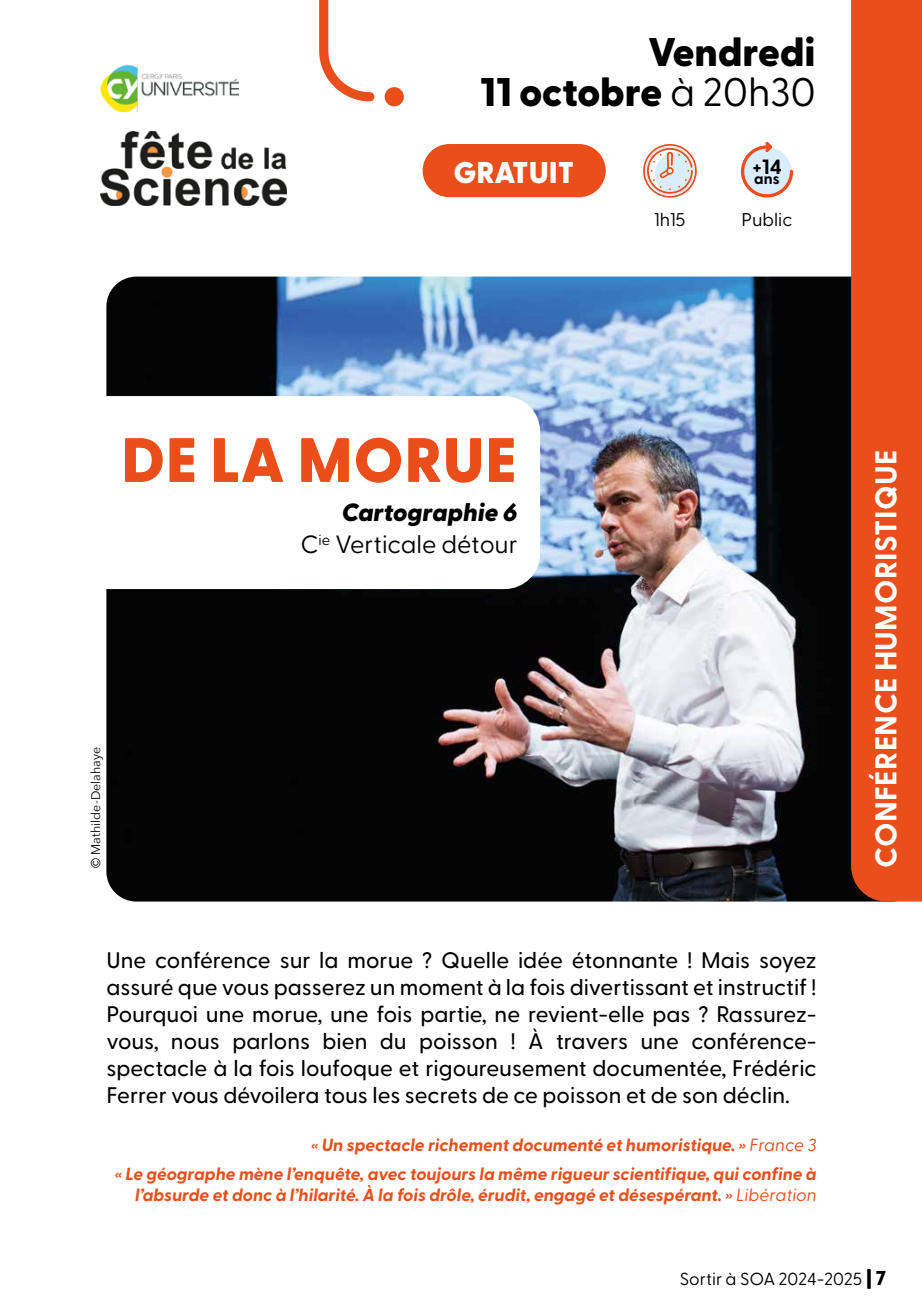
<style>
.page{position:relative;width:922px;height:1312px;background:#fff}
.page>*{position:absolute;margin:0;border:0;box-sizing:border-box;transform-origin:0 0}
.t1{font:800 62.5px "Greycliff CF";letter-spacing:.01em;color:#e94e1b}
.t2{font:800 40px/40px "Greycliff CF";color:#000;text-align:right}
.t3{font:700 30px "Greycliff CF";letter-spacing:.01em;color:#fff}
.t4{font:800 30px "Greycliff CF";color:#fff}
.t5{font:25px/32px "Greycliff CF";color:#000;text-align:right}
.t6{font:500 22.5px/27px "Greycliff CF";color:#000;text-align:justify}
.t7{font:700 20.5px "Greycliff CF";color:#000}
.t8{font:18.5px "Greycliff CF";color:#000}
.t9{font:italic 700 17.5px/28px "Greycliff CF";color:#e94e1b;text-align:right}
.t10{font:17.5px "Greycliff CF";color:#000}
.t11{font:700 15.5px "Greycliff CF";color:#000}
.t12{font:12.5px "Avenir Next";color:#000}
.s1{font-weight:400}
.s2{font-weight:800;font-style:italic}
.s3{font-weight:800;font-size:20px}
</style>
<div class="page">
<img style="left:106px;top:276px;width:744px;height:625px">
<div style="left:73px;top:396px;width:467px;height:193px;background:#fff;border-radius:35px"></div>
<div style="left:384px;top:87px;width:20px;height:19px;background:#e94e1b;border-radius:50%"></div>
<svg style="left:319px;top:0;width:55px;height:101px"></svg>
<svg style="left:643px;top:144px;width:53px;height:54px"></svg>
<svg style="left:741px;top:142px;width:52px;height:55px"></svg>
<img style="left:100px;top:65px;width:139px;height:46px">
<div style="left:850px;top:0;width:71px;height:901px;background:#e94e1b"></div>
<div style="left:422px;top:144px;width:183px;height:53px;background:#e94e1b;border-radius:27px"></div>
<img style="left:100px;top:131px;width:187px;height:75px">
<h2 class="t2" style="left:480px;top:31px;width:337px">Vendredi<br>11 octobre <span class="s1">à 20h30</span></h2>
<h3 class="t4" style="left:453px;top:149px;width:122px">GRATUIT</h3>
<p class="t7" style="left:752px;top:151px;width:31px">+14</p>
<p class="t11" style="left:754px;top:167px;width:27px">ans</p>
<p class="t8" style="left:654px;top:206px;width:33px">1h15</p>
<p class="t8" style="left:741px;top:206px;width:52px">Public</p>
<h1 class="t1" style="left:121px;top:412px;width:397px">DE LA MORUE</h1>
<p class="t5" style="left:300px;top:494px;width:219px"><span class="s2">Cartographie 6<br></span>C<sup>ie</sup> Verticale détour</p>
<p class="t12" style="left:85px;top:867px;width:123px;rotate:-90deg">© Mathilde-Delahaye</p>
<p class="t6" style="left:106px;top:945px;width:711px">Une conférence sur la morue ? Quelle idée étonnante ! Mais soyez assuré que vous passerez un moment à la fois divertissant et instructif !<br>Pourquoi une morue, une fois partie, ne revient-elle pas ? Rassurez&shy;vous, nous parlons bien du poisson ! À travers une conférence&shy;spectacle à la fois loufoque et rigoureusement documentée, Frédéric Ferrer vous dévoilera tous les secrets de ce poisson et de son déclin.</p>
<p class="t9" style="left:115px;top:1130px;width:703px">« Un spectacle richement documenté et humoristique. » <span class="s1">France 3<br></span>« Le géographe mène l’enquête, avec toujours la même rigueur scientifique, qui confine à</p>
<p class="t9" style="left:135px;top:1179px;width:682px">l’absurde et donc à l’hilarité. À la fois drôle, érudit, engagé et désespérant. » <span class="s1">Libération</span></p>
<h3 class="t3" style="left:862px;top:867px;width:419px;rotate:-90deg">CONFÉRENCE HUMORISTIQUE</h3>
<p class="t10" style="left:679px;top:1264px;width:208px">Sortir à SOA 2024-2025 <span class="s3">| 7</span></p>
</div>
